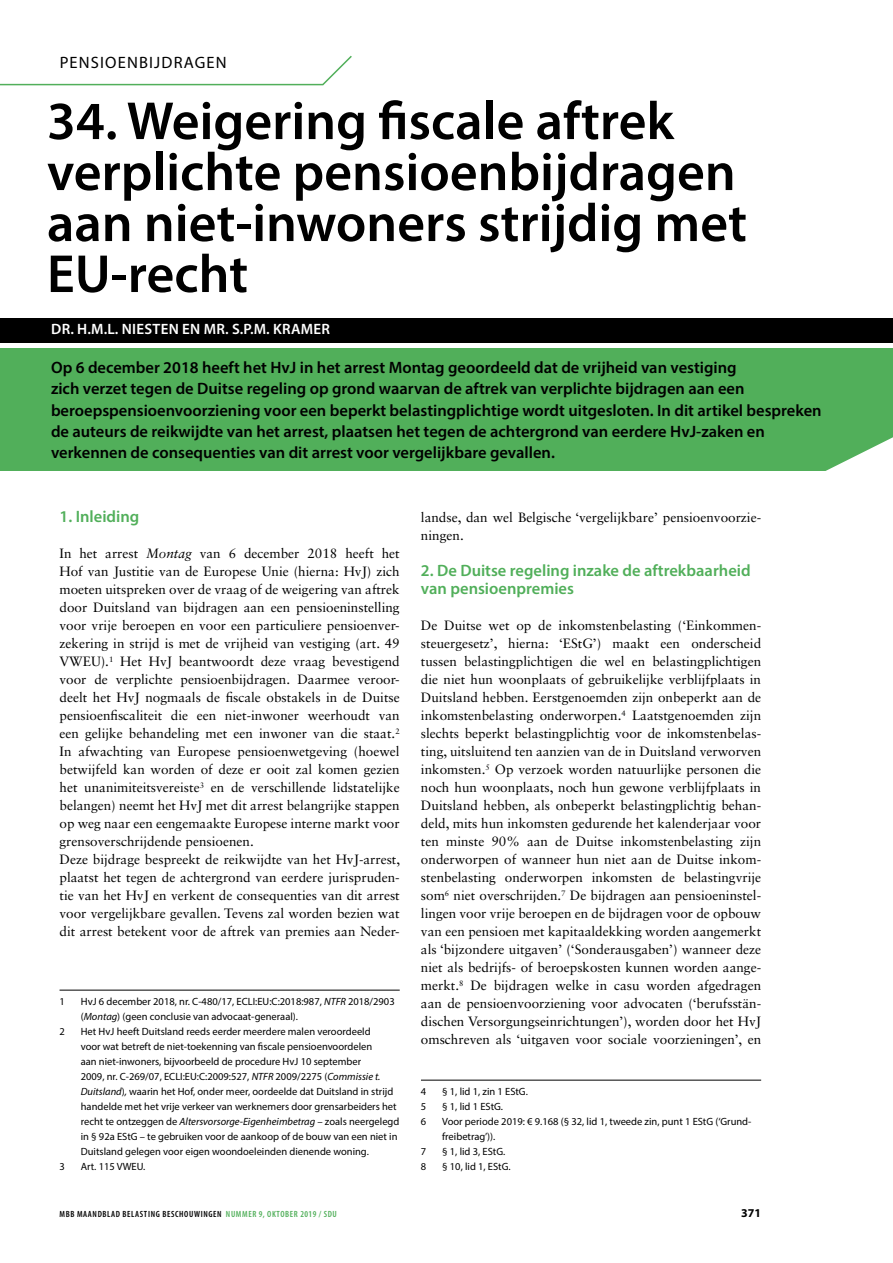
<style>
.page{position:relative;width:893px;height:1263px;background:#fff}
.page>*{position:absolute;margin:0;border:0;box-sizing:border-box;transform-origin:0 0}
.t1{font:600 54px/51px "Myriad Pro";color:#000}
.t2{font:600 16.5px/21px "Myriad Pro";color:#000}
.t3{font:600 16.5px/18px "Myriad Pro";color:#51af5a}
.t4{font:16.5px "Myriad Pro";color:#000}
.t5{font:600 15px "Myriad Pro";letter-spacing:.02em;color:#fff}
.t6{font:13.5px/18px "Sabon LT Std";color:#000}
.t7{font:700 12px "Myriad Pro";color:#000}
.t8{font:10.5px/15px "Myriad Pro";color:#000}
.t9{font:600 condensed 9px "Myriad Pro";letter-spacing:.07em;color:#000}
.s1{font-style:italic}
.s2{color:#51af5a}
</style>
<div class="page">
<div style="left:0;top:318px;width:893px;height:24px;background:#000"></div>
<svg style="left:0;top:55px;width:352px;height:31px"></svg>
<hr style="left:60px;top:990px;width:340px;height:1px;background:#000">
<hr style="left:421px;top:1080px;width:340px;height:1px;background:#000">
<div style="left:0;top:348px;width:893px;height:122px;background:#51af5a"></div>
<svg style="left:816px;top:470px;width:77px;height:1px"></svg>
<p class="t4" style="left:60px;top:53px;width:21px">Pensioenbijdragen</p>
<h1 class="t1" style="left:47px;top:94px;width:702px">34. Weigering fiscale aftrek verplichte pensioenbijdragen aan niet-inwoners strijdig met<br>EU-recht</h1>
<p class="t5" style="left:51px;top:320px;width:280px">DR. H.M.L. NIESTEN EN MR. S.P.M. KRAMER</p>
<p class="t2" style="left:51px;top:357px;width:772px">Op 6 december 2018 heeft het HvJ in het arrest Montag geoordeeld dat de vrijheid van vestiging<br>zich verzet tegen de Duitse regeling op grond waarvan de aftrek van verplichte bijdragen aan een beroepspensioenvoorziening voor een beperkt belastingplichtige wordt uitgesloten. In dit artikel bespreken de auteurs de reikwijdte van het arrest, plaatsen het tegen de achtergrond van eerdere HvJ-zaken en verkennen de consequenties van dit arrest voor vergelijkbare gevallen.</p>
<p class="t3" style="left:60px;top:507px;width:81px">1. Inleiding</p>
<p class="t6" style="left:60px;top:544px;width:342px">In het arrest <span class="s1">Montag</span> van 6 december 2018 heeft het Hof van Justitie van de Europese Unie (hierna: HvJ) zich moeten uitspreken over de vraag of de weigering van aftrek door Duitsland van bijdragen aan een pensioeninstelling voor vrije beroepen en voor een particuliere pensioenver&shy;zekering in strijd is met de vrijheid van vestiging (art. 49<br>VWEU).<sup>1</sup> Het HvJ beantwoordt deze vraag bevestigend voor de verplichte pensioenbijdragen. Daarmee veroor&shy;deelt het HvJ nogmaals de fiscale obstakels in de Duitse pensioenfiscaliteit die een niet-inwoner weerhoudt van een gelijke behandeling met een inwoner van die staat.<sup>2<br></sup>In afwachting van Europese pensioenwetgeving (hoewel betwijfeld kan worden of deze er ooit zal komen gezien het unanimiteitsvereiste<sup>3</sup> en de verschillende lidstatelijke belangen) neemt het HvJ met dit arrest belangrijke stappen op weg naar een eengemaakte Europese interne markt voor grensoverschrijdende pensioenen.<br>Deze bijdrage bespreekt de reikwijdte van het HvJ-arrest, plaatst het tegen de achtergrond van eerdere jurispruden&shy;tie van het HvJ en verkent de consequenties van dit arrest voor vergelijkbare gevallen. Tevens zal worden bezien wat dit arrest betekent voor de aftrek van premies aan Neder-</p>
<p class="t8" style="left:60px;top:994px;width:7px">1</p>
<p class="t8" style="left:81px;top:994px;width:315px">HvJ 6 december 2018, nr. C-480/17, ECLI:EU:C:2018:987, <span class="s1">NTFR</span> 2018/2903 (<span class="s1">Montag</span>) (geen conclusie van advocaat-generaal).</p>
<p class="t8" style="left:60px;top:1024px;width:7px">2</p>
<p class="t8" style="left:81px;top:1024px;width:320px">Het HvJ heeft Duitsland reeds eerder meerdere malen veroordeeld<br>voor wat betreft de niet-toekenning van fiscale pensioenvoordelen<br>aan niet-inwoners, bijvoorbeeld de procedure HvJ 10 september<br>2009, nr. C-269/07, ECLI:EU:C:2009:527, <span class="s1">NTFR</span> 2009/2275 (<span class="s1">Commissie t.<br>Duitsland</span>)<span class="s1">,</span> waarin het Hof, onder meer, oordeelde dat Duitsland in strijd handelde met het vrije verkeer van werknemers door grensarbeiders het recht te ontzeggen de <span class="s1">Altersvorsorge-Eigenheimbetrag</span> – zoals neergelegd in § 92a EStG – te gebruiken voor de aankoop of de bouw van een niet in Duitsland gelegen voor eigen woondoeleinden dienende woning.</p>
<p class="t8" style="left:60px;top:1159px;width:7px">3</p>
<p class="t8" style="left:81px;top:1159px;width:66px">Art. 115 VWEU.</p>
<p class="t6" style="left:421px;top:508px;width:342px">landse, dan wel Belgische ‘vergelijkbare’ pensioenvoorzie&shy;ningen.</p>
<p class="t3" style="left:421px;top:561px;width:331px">2. De Duitse regeling inzake de aftrekbaarheid van pensioenpremies</p>
<p class="t6" style="left:421px;top:616px;width:342px;text-align:justify">De Duitse wet op de inkomstenbelasting (‘Einkommen&shy;steuergesetz’, hierna: ‘EStG’) maakt een onderscheid tussen belastingplichtigen die wel en belastingplichtigen die niet hun woonplaats of gebruikelijke verblijfplaats in Duitsland hebben. Eerstgenoemden zijn onbeperkt aan de inkomstenbelasting onderworpen.<sup>4</sup> Laatstgenoemden zijn slechts beperkt belastingplichtig voor de inkomstenbelas&shy;ting, uitsluitend ten aanzien van de in Duitsland verworven inkomsten.<sup>5</sup> Op verzoek worden natuurlijke personen die noch hun woonplaats, noch hun gewone verblijfplaats in Duitsland hebben, als onbeperkt belastingplichtig behan&shy;deld, mits hun inkomsten gedurende het kalenderjaar voor ten minste 90% aan de Duitse inkomstenbelasting zijn onderworpen of wanneer hun niet aan de Duitse inkom&shy;stenbelasting onderworpen inkomsten de belastingvrije som<sup>6</sup> niet overschrijden.<sup>7</sup> De bijdragen aan pensioeninstel&shy;lingen voor vrije beroepen en de bijdragen voor de opbouw van een pensioen met kapitaaldekking worden aangemerkt als ‘bijzondere uitgaven’ (‘Sonderausgaben’) wanneer deze niet als bedrijfs- of beroepskosten kunnen worden aange&shy;merkt.<sup>8</sup> De bijdragen welke in casu worden afgedragen aan de pensioenvoorziening voor advocaten (‘berufsstän&shy;dischen Versorgungseinrichtungen’), worden door het HvJ omschreven als ‘uitgaven voor sociale voorzieningen’, en</p>
<p class="t8" style="left:421px;top:1084px;width:7px">4</p>
<p class="t8" style="left:442px;top:1084px;width:87px">§ 1, lid 1, zin 1 EStG.</p>
<p class="t8" style="left:421px;top:1099px;width:7px">5</p>
<p class="t8" style="left:442px;top:1099px;width:62px">§ 1, lid 1 EStG.</p>
<p class="t8" style="left:421px;top:1114px;width:7px">6</p>
<p class="t8" style="left:442px;top:1114px;width:311px">Voor periode 2019: € 9.168 (§ 32, lid 1, tweede zin, punt 1 EStG (‘Grund&shy;freibetrag’)).</p>
<p class="t8" style="left:421px;top:1144px;width:7px">7</p>
<p class="t8" style="left:442px;top:1144px;width:65px">§ 1, lid 3, EStG.</p>
<p class="t8" style="left:421px;top:1159px;width:7px">8</p>
<p class="t8" style="left:442px;top:1159px;width:70px">§ 10, lid 1, EStG.</p>
<p class="t9" style="left:60px;top:1208px;width:270px">MBB MAANDBLAD BELASTING BESCHOUWINGEN <span class="s2">NUMMER 9, OKTOBER 2019 / SDU</span></p>
<p class="t7" style="left:741px;top:1205px;width:21px">371</p>
</div>
